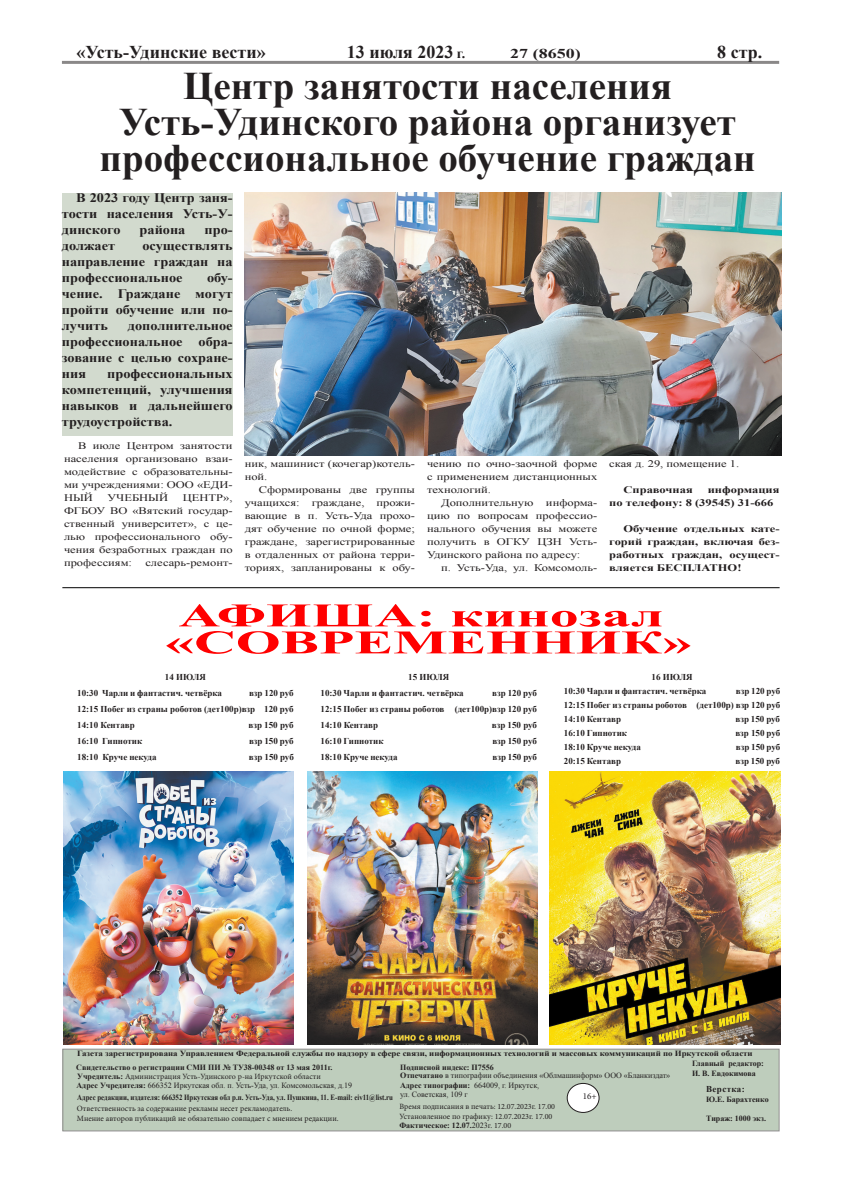
<style>
.page{position:relative;width:842px;height:1191px;background:#fff}
.page>*{position:absolute;margin:0;border:0;box-sizing:border-box;transform-origin:0 0}
.t1{font:700 39px "Times New Roman";color:#231f20}
.t2{font:700 33px "Times New Roman";color:#f00;scale:1.75 1}
.t3{font:700 18px "Times New Roman";color:#231f20}
.t4{font:700 13.5px "Times New Roman";color:#231f20;scale:1.33 1}
.t5{font:700 13px/16px "Times New Roman";color:#231f20;text-align:justify;scale:1.1 1}
.t6{font:10px/13px "Times New Roman";color:#231f20;text-align:justify;scale:1.25 1}
.t7{font:700 10px/13px "Times New Roman";color:#231f20;scale:1.25 1}
.Стиль_абзаца_1{font:700 9px "Times New Roman";color:#231f20}
.Стиль_абзаца_1-2{font:700 9px "Times New Roman";letter-spacing:.045em;color:#231f20}
.t8{font:9px "Minion Pro";color:#231f20}
.t9{font:8px "Minion Pro";color:#231f20}
.t10{font:8px "Times New Roman";color:#231f20}
.t11{font:700 8px "Times New Roman";color:#231f20}
.t12{font:700 8px "Times New Roman";color:#231f20;scale:1.11 1}
.t13{font:700 8px "Times New Roman";color:#231f20;scale:.86 1}
.s1{font-size:14px}
.s2{font-family:"Times New Roman";font-weight:700}
.s3{font-weight:700}
.s4{font-weight:400}
.s5{font-family:"Minion Pro";font-weight:400}
</style>
<div class="page">
<hr style="left:62px;top:61px;width:717px;height:3px;background:#231f20">
<div style="left:63px;top:1049px;width:716px;height:82px;background:#becdbc"></div>
<div style="left:567px;top:1083px;width:32px;height:29px;background:#fff;border-radius:50%"></div>
<div style="left:567px;top:1083px;width:32px;height:29px;border:1px solid #231f20;border-radius:50%"></div>
<img style="left:549px;top:771px;width:231px;height:273px">
<img style="left:63px;top:771px;width:231px;height:273px">
<img style="left:307px;top:771px;width:231px;height:273px">
<hr style="left:62px;top:587px;width:718px;height:1px;background:#000">
<div style="left:62px;top:193px;width:171px;height:242px;background:#d2dace"></div>
<img style="left:245px;top:193px;width:536px;height:263px">
<p class="t3" style="left:77px;top:40px;width:191px">«Усть-Удинские вести»</p>
<p class="t3" style="left:347px;top:40px;width:120px">13 июля 2023 <span class="s1">г.</span></p>
<p class="t4" style="left:510px;top:44px;width:54px">27 (8650)</p>
<p class="t3" style="left:717px;top:40px;width:47px">8 стр.</p>
<p class="t1" style="left:183px;top:59px;width:491px">Центр занятости населения</p>
<p class="t1" style="left:119px;top:95px;width:618px">Усть-Удинского района организует</p>
<p class="t1" style="left:100px;top:131px;width:658px">профессиональное обучение граждан</p>
<p class="t5" style="left:62px;top:189px;width:157px;text-indent:14px">В 2023 году Центр заня&shy;тости населения Усть-У&shy;динского</p>
<p class="t5" style="left:140px;top:221px;width:43px">района</p>
<p class="t5" style="left:205px;top:221px;width:27px">про-</p>
<p class="t5" style="left:62px;top:237px;width:50px">должает</p>
<p class="t5" style="left:62px;top:237px;width:157px;text-indent:80px">осуществлять направление граждан на профессиональное</p>
<p class="t5" style="left:62px;top:269px;width:157px;text-indent:145px">обу&shy;чение. Граждане могут пройти обучение или по&shy;лучить</p>
<p class="t5" style="left:62px;top:317px;width:157px;text-indent:66px">дополнительное профессиональное обра&shy;зование с целью сохране&shy;ния</p>
<p class="t5" style="left:62px;top:365px;width:157px;text-indent:45px">профессиональных компетенций, улучшения навыков и дальнейшего трудоустройства.</p>
<p class="t6" style="left:64px;top:439px;width:136px;text-indent:14px">В июле Центром занятости населения организовано взаи&shy;модействие с образовательны&shy;ми учреждениями: ООО «ЕДИ-НЫЙ</p>
<p class="t6" style="left:107px;top:491px;width:50px">УЧЕБНЫЙ</p>
<p class="t6" style="left:64px;top:491px;width:136px;text-indent:119px">ЦЕНТР», ФГБОУ ВО «Вятский государ&shy;ственный университет», с це&shy;лью профессионального обу&shy;чения безработных граждан по профессиям:</p>
<p class="t6" style="left:145px;top:556px;width:71px">слесарь-ремонт-</p>
<p class="t6" style="left:245px;top:457px;width:138px">ник, машинист (кочегар)котель&shy;ной.</p>
<p class="t6" style="left:245px;top:483px;width:138px;text-indent:14px">Сформированы две группы учащихся: граждане, прожи&shy;вающие в п. Усть-Уда прохо&shy;дят обучение по очной форме; граждане, зарегистрированные в отдаленных от района терри&shy;ториях, запланированы к обу-</p>
<p class="t6" style="left:427px;top:457px;width:138px">чению по очно-заочной форме с применением дистанционных технологий.</p>
<p class="t6" style="left:427px;top:496px;width:138px;text-indent:14px">Дополнительную информа&shy;цию по вопросам профессио&shy;нального обучения вы можете получить в ОГКУ ЦЗН Усть-Удинского района по адресу:</p>
<p class="t6" style="left:441px;top:561px;width:126px">п. Усть-Уда, ул. Комсомоль-</p>
<p class="t6" style="left:609px;top:457px;width:105px">ская д. 29, помещение 1.</p>
<p class="t7" style="left:623px;top:483px;width:57px">Справочная</p>
<p class="t7" style="left:609px;top:483px;width:138px;text-indent:98px">информация по телефону: 8 (39545) 31-666</p>
<p class="t7" style="left:609px;top:522px;width:138px;text-align:justify;text-indent:14px">Обучение отдельных кате&shy;горий граждан, включая без&shy;работных граждан, осущест&shy;вляется БЕСПЛАТНО!</p>
<p class="t2" style="left:179px;top:592px;width:279px">АФИША: кинозал</p>
<p class="t2" style="left:165px;top:619px;width:302px">«СОВРЕМЕННИК»</p>
<p class="Стиль_абзаца_1" style="left:165px;top:670px;width:43px">14 ИЮЛЯ</p>
<p class="Стиль_абзаца_1" style="left:77px;top:686px;width:146px">10:30 Чарли и фантастич. четвёрка</p>
<p class="Стиль_абзаца_1" style="left:249px;top:686px;width:46px">взр 120 руб</p>
<p class="Стиль_абзаца_1" style="left:77px;top:702px;width:218px">12:15 Побег из страны роботов (дет100р)взр 120 руб</p>
<p class="Стиль_абзаца_1" style="left:77px;top:718px;width:59px">14:10 Кентавр</p>
<p class="Стиль_абзаца_1" style="left:249px;top:718px;width:47px">взр 150 руб</p>
<p class="Стиль_абзаца_1" style="left:77px;top:734px;width:67px">16:10 Гипнотик</p>
<p class="Стиль_абзаца_1" style="left:249px;top:734px;width:46px">взр 150 руб</p>
<p class="Стиль_абзаца_1" style="left:77px;top:750px;width:81px">18:10 Круче некуда</p>
<p class="Стиль_абзаца_1" style="left:249px;top:750px;width:46px">взр 150 руб</p>
<p class="Стиль_абзаца_1" style="left:408px;top:670px;width:43px">15 ИЮЛЯ</p>
<p class="Стиль_абзаца_1" style="left:321px;top:686px;width:145px">10:30 Чарли и фантастич. четвёрка</p>
<p class="Стиль_абзаца_1" style="left:492px;top:686px;width:46px">взр 120 руб</p>
<p class="Стиль_абзаца_1" style="left:321px;top:702px;width:218px">12:15 Побег из страны роботов (дет100р)взр 120 руб</p>
<p class="Стиль_абзаца_1" style="left:321px;top:718px;width:59px">14:10 Кентавр</p>
<p class="Стиль_абзаца_1" style="left:492px;top:718px;width:47px">взр 150 руб</p>
<p class="Стиль_абзаца_1" style="left:321px;top:734px;width:65px">16:10 Гипнотик</p>
<p class="Стиль_абзаца_1" style="left:492px;top:734px;width:46px">взр 150 руб</p>
<p class="Стиль_абзаца_1" style="left:321px;top:750px;width:79px">18:10 Круче некуда</p>
<p class="Стиль_абзаца_1" style="left:492px;top:750px;width:46px">взр 150 руб</p>
<p class="Стиль_абзаца_1" style="left:651px;top:670px;width:43px">16 ИЮЛЯ</p>
<p class="Стиль_абзаца_1" style="left:564px;top:684px;width:144px">10:30 Чарли и фантастич. четвёрка</p>
<p class="Стиль_абзаца_1" style="left:736px;top:684px;width:46px">взр 120 руб</p>
<p class="Стиль_абзаца_1" style="left:564px;top:698px;width:218px">12:15 Побег из страны роботов (дет100р) взр 120 руб</p>
<p class="Стиль_абзаца_1" style="left:564px;top:712px;width:59px">14:10 Кентавр</p>
<p class="Стиль_абзаца_1" style="left:735px;top:712px;width:46px">взр 150 руб</p>
<p class="Стиль_абзаца_1" style="left:564px;top:726px;width:65px">16:10 Гипнотик</p>
<p class="Стиль_абзаца_1" style="left:735px;top:726px;width:46px">взр 150 руб</p>
<p class="Стиль_абзаца_1" style="left:564px;top:740px;width:79px">18:10 Круче некуда</p>
<p class="Стиль_абзаца_1" style="left:736px;top:740px;width:46px">взр 150 руб</p>
<p class="Стиль_абзаца_1" style="left:564px;top:754px;width:59px">20:15 Кентавр</p>
<p class="Стиль_абзаца_1" style="left:735px;top:754px;width:46px">взр 150 руб</p>
<p class="t12" style="left:77px;top:1047px;width:610px">Газета зарегистрирована Управлением Федеральной службы по надзору в сфере связи, информационных технологий и массовых коммуникаций по Иркутской области</p>
<p class="t11" style="left:76px;top:1061px;width:258px">Свидетельство о регистрации СМИ ПИ № ТУ38-00348 от 13 мая 2011г.</p>
<p class="t9" style="left:77px;top:1071px;width:245px"><span class="s2">Учредитель:</span> Администрация Усть-Удинского р-на Иркутской области</p>
<p class="t10" style="left:77px;top:1080px;width:277px"><span class="s3">Адрес Учредителя:</span> 666352 Иркутская обл. п. Усть-Уда, ул. Комсомольская, д.19</p>
<p class="t13" style="left:77px;top:1092px;width:369px">Адрес редакции, издателя: 666352 Иркутская обл р.п. Усть-Уда, ул. Пушкина, 11. E-mail: eiv11@list.ru</p>
<p class="t9" style="left:77px;top:1103px;width:217px">Ответственность за содержание рекламы несет рекламодатель.</p>
<p class="t9" style="left:77px;top:1113px;width:263px">Мнение авторов публикаций не обязательно совпадает с мнением редакции.</p>
<p class="t11" style="left:692px;top:1058px;width:73px">Главный редактор:</p>
<p class="t11" style="left:692px;top:1067px;width:65px">И. В. Евдокимова</p>
<p class="Стиль_абзаца_1-2" style="left:706px;top:1083px;width:40px">Верстка:</p>
<p class="t11" style="left:706px;top:1093px;width:64px">Ю.Е. Барахтенко</p>
<p class="t11" style="left:706px;top:1113px;width:61px">Тираж: 1000 экз.</p>
<p class="t11" style="left:400px;top:1061px;width:95px">Подписной индекс: П7556</p>
<p class="t10" style="left:400px;top:1070px;width:272px"><span class="s3">Отпечатано</span> в типографии объединения «Облмашинформ» ООО «Бланкиздат»</p>
<p class="t10" style="left:400px;top:1079px;width:141px"><span class="s3">Адрес типографии:</span> 664009, г. Иркутск,</p>
<p class="t10" style="left:400px;top:1089px;width:69px">ул. Советская, 109 г</p>
<p class="t9" style="left:399px;top:1101px;width:157px">Время подписания в печать: 12.07.2023г. 17.00</p>
<p class="t9" style="left:399px;top:1110px;width:154px">Установленное по графику: 12.07.2023г. 17.00</p>
<p class="t11" style="left:399px;top:1119px;width:113px">Фактическое: 12.07.<span class="s4">2023</span><span class="s5">г. 17.00</span></p>
<p class="t8" style="left:583px;top:1090px;width:15px">16+</p>
</div>
